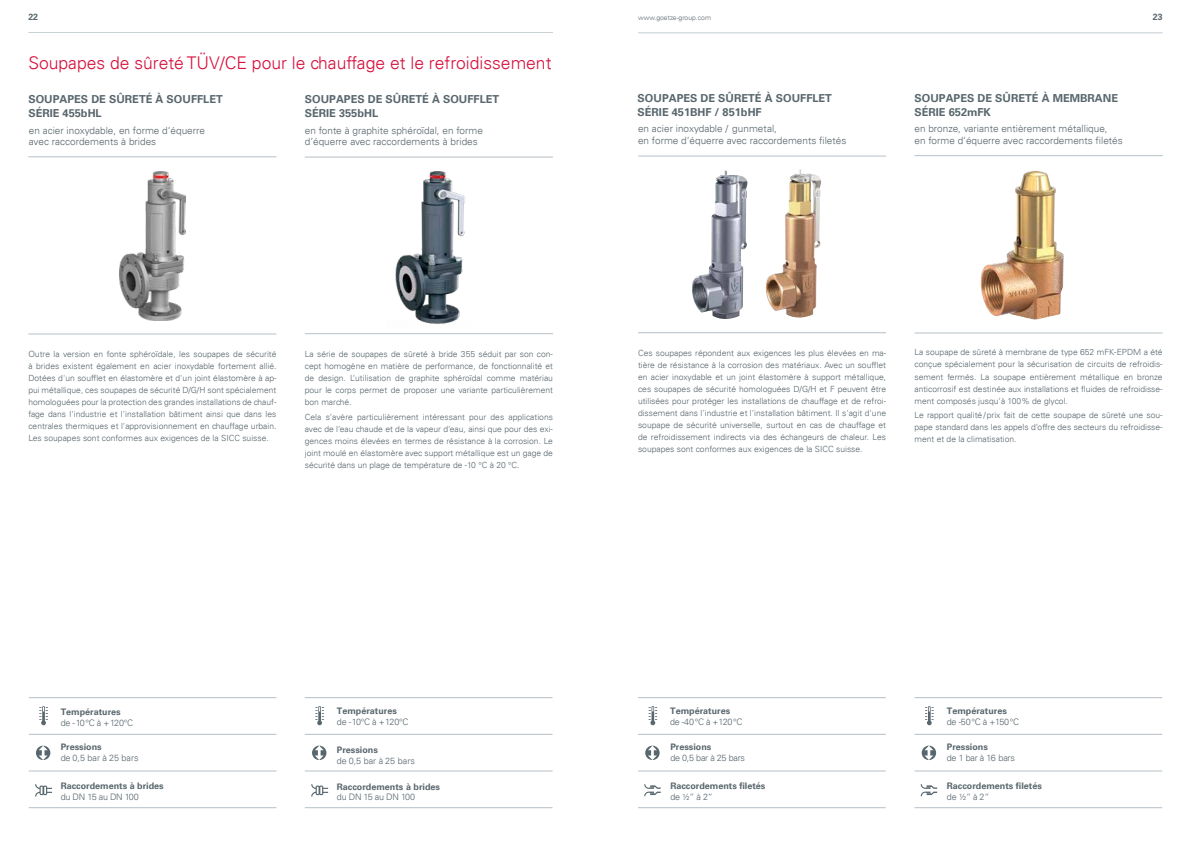
<style>
.page{position:relative;width:1191px;height:842px;background:#fff}
.page>*{position:absolute;margin:0;border:0;box-sizing:border-box;transform-origin:0 0}
.t1{font:300 17.5px "Univers";color:#d60f3c}
.t2{font:700 11px/14px "Univers";color:#58666d}
.t3{font:300 10px/11.5px "Univers";color:#58666d}
.t4{font:700 9px "Univers";color:#58666d}
.t5{font:300 9px "Univers";letter-spacing:-.025em;color:#58666d}
.t6{font:300 9px "Univers";color:#58666d}
.t7{font:700 8.8px "Univers";color:#58666d}
.t8{font:300 8.5px/12px "Univers";color:#58666d;text-align:justify}
.t9{font:300 6.8px "Univers";color:#58666d}
</style>
<div class="page">
<hr style="left:28px;top:32px;width:525px;height:1px;background:#b6c0c6">
<hr style="left:638px;top:33px;width:524px;height:1px;background:#b6c0c6">
<hr style="left:28px;top:157px;width:248px;height:1px;background:#b6c0c6">
<hr style="left:28px;top:334px;width:248px;height:1px;background:#b6c0c6">
<hr style="left:305px;top:157px;width:248px;height:1px;background:#b6c0c6">
<hr style="left:305px;top:333px;width:248px;height:1px;background:#b6c0c6">
<hr style="left:29px;top:734px;width:247px;height:1px;background:#b6c0c6">
<hr style="left:305px;top:734px;width:247px;height:1px;background:#b6c0c6">
<hr style="left:29px;top:807px;width:247px;height:1px;background:#b6c0c6">
<hr style="left:305px;top:807px;width:247px;height:1px;background:#b6c0c6">
<hr style="left:29px;top:771px;width:247px;height:1px;background:#b6c0c6">
<hr style="left:305px;top:771px;width:247px;height:1px;background:#b6c0c6">
<hr style="left:29px;top:697px;width:247px;height:1px;background:#b6c0c6">
<hr style="left:305px;top:697px;width:247px;height:1px;background:#b6c0c6">
<img style="left:119px;top:171px;width:67px;height:149px">
<img style="left:395px;top:171px;width:71px;height:153px">
<hr style="left:638px;top:156px;width:248px;height:1px;background:#b6c0c6">
<hr style="left:638px;top:332px;width:248px;height:1px;background:#b6c0c6">
<hr style="left:914px;top:155px;width:248px;height:1px;background:#b6c0c6">
<hr style="left:914px;top:333px;width:248px;height:1px;background:#b6c0c6">
<img style="left:980px;top:170px;width:83px;height:150px">
<img style="left:765px;top:169px;width:56px;height:149px">
<img style="left:692px;top:170px;width:55px;height:149px">
<svg style="left:36px;top:746px;width:14px;height:14px"></svg>
<svg style="left:312px;top:746px;width:14px;height:14px"></svg>
<svg style="left:39px;top:706px;width:9px;height:19px"></svg>
<svg style="left:315px;top:706px;width:9px;height:19px"></svg>
<svg style="left:35px;top:784px;width:17px;height:12px"></svg>
<svg style="left:311px;top:784px;width:17px;height:12px"></svg>
<hr style="left:638px;top:734px;width:247px;height:1px;background:#b6c0c6">
<hr style="left:914px;top:734px;width:248px;height:1px;background:#b6c0c6">
<hr style="left:638px;top:807px;width:247px;height:1px;background:#b6c0c6">
<hr style="left:914px;top:807px;width:248px;height:1px;background:#b6c0c6">
<hr style="left:638px;top:771px;width:247px;height:1px;background:#b6c0c6">
<hr style="left:914px;top:771px;width:248px;height:1px;background:#b6c0c6">
<hr style="left:638px;top:697px;width:247px;height:1px;background:#b6c0c6">
<hr style="left:914px;top:697px;width:248px;height:1px;background:#b6c0c6">
<svg style="left:645px;top:746px;width:14px;height:14px"></svg>
<svg style="left:921px;top:746px;width:15px;height:14px"></svg>
<svg style="left:648px;top:706px;width:9px;height:19px"></svg>
<svg style="left:925px;top:706px;width:8px;height:19px"></svg>
<svg style="left:644px;top:784px;width:16px;height:12px"></svg>
<svg style="left:920px;top:784px;width:17px;height:12px"></svg>
<p class="t7" style="left:28px;top:12px;width:11px">22</p>
<p class="t9" style="left:638px;top:13px;width:75px">www.goetze-group.com</p>
<p class="t7" style="left:1152px;top:12px;width:11px">23</p>
<h1 class="t1" style="left:28px;top:52px;width:525px">Soupapes de sûreté TÜV/CE pour le chauffage et le refroidissement</h1>
<p class="t2" style="left:28px;top:93px;width:196px">SOUPAPES DE SÛRETÉ À SOUFFLET<br>SÉRIE 455bHL</p>
<p class="t2" style="left:305px;top:93px;width:196px">SOUPAPES DE SÛRETÉ À SOUFFLET<br>SÉRIE 355bHL</p>
<p class="t2" style="left:637px;top:92px;width:196px">SOUPAPES DE SÛRETÉ À SOUFFLET<br>SÉRIE 451BHF / 851bHF</p>
<p class="t2" style="left:914px;top:92px;width:205px">SOUPAPES DE SÛRETÉ À MEMBRANE<br>SÉRIE 652mFK</p>
<p class="t3" style="left:29px;top:124px;width:178px">en acier inoxydable, en forme d‘équerre avec raccordements à brides</p>
<p class="t3" style="left:305px;top:124px;width:179px">en fonte à graphite sphéroïdal, en forme d‘équerre avec raccordements à brides</p>
<p class="t3" style="left:638px;top:123px;width:210px">en acier inoxydable / gunmetal,<br>en forme d‘équerre avec raccordements filetés</p>
<p class="t3" style="left:914px;top:123px;width:210px">en bronze, variante entièrement métallique,<br>en forme d‘équerre avec raccordements filetés</p>
<p class="t8" style="left:28px;top:348px;width:250px">Outre la version en fonte sphéroïdale, les soupapes de sécurité à brides existent également en acier inoxydable fortement allié.<br>Dotées d'un soufflet en élastomère et d'un joint élastomère à ap&shy;pui métallique, ces soupapes de sécurité D/G/H sont spécialement homologuées pour la protection des grandes installations de chauf&shy;fage dans l'industrie et l'installation bâtiment ainsi que dans les centrales thermiques et l'approvisionnement en chauffage urbain.<br>Les soupapes sont conformes aux exigences de la SICC suisse.</p>
<p class="t8" style="left:638px;top:347px;width:250px">Ces soupapes répondent aux exigences les plus élevées en ma&shy;tière de résistance à la corrosion des matériaux. Avec un soufflet en acier inoxydable et un joint élastomère à support métallique, ces soupapes de sécurité homologuées D/G/H et F peuvent être utilisées pour protéger les installations de chauffage et de refroi&shy;dissement dans l'industrie et l'installation bâtiment. Il s'agit d'une soupape de sécurité universelle, surtout en cas de chauffage et de refroidissement indirects via des échangeurs de chaleur. Les soupapes sont conformes aux exigences de la SICC suisse.</p>
<p class="t8" style="left:305px;top:348px;width:250px">La série de soupapes de sûreté à bride 355 séduit par son con&shy;cept homogène en matière de performance, de fonctionnalité et de design. L‘utilisation de graphite sphéroïdal comme matériau pour le corps permet de proposer une variante particulièrement bon marché.</p>
<p class="t8" style="left:305px;top:411px;width:250px">Cela s‘avère particulièrement intéressant pour des applications avec de l‘eau chaude et de la vapeur d‘eau, ainsi que pour des exi&shy;gences moins élevées en termes de résistance à la corrosion. Le joint moulé en élastomère avec support métallique est un gage de sécurité dans un plage de température de -10 °C à 20 °C.</p>
<p class="t8" style="left:914px;top:346px;width:250px">La soupape de sûreté à membrane de type 652 mFK-EPDM a été conçue spécialement pour la sécurisation de circuits de refroidis&shy;sement fermés. La soupape entièrement métallique en bronze anticorrosif est destinée aux installations et fluides de refroidisse&shy;ment composés jusqu‘à 100% de glycol.</p>
<p class="t8" style="left:914px;top:409px;width:250px">Le rapport qualité/prix fait de cette soupape de sûreté une sou&shy;pape standard dans les appels d‘offre des secteurs du refroidisse&shy;ment et de la climatisation.</p>
<p class="t4" style="left:61px;top:707px;width:62px">Températures</p>
<p class="t5" style="left:61px;top:718px;width:74px">de -10°C à +120°C</p>
<p class="t4" style="left:61px;top:741px;width:43px">Pressions</p>
<p class="t6" style="left:61px;top:752px;width:79px">de 0,5 bar à 25 bars</p>
<p class="t4" style="left:61px;top:781px;width:105px">Raccordements à brides</p>
<p class="t5" style="left:61px;top:792px;width:80px">du DN 15 au DN 100</p>
<p class="t4" style="left:337px;top:705px;width:62px">Températures</p>
<p class="t5" style="left:337px;top:716px;width:73px">de -10°C à +120°C</p>
<p class="t4" style="left:337px;top:744px;width:43px">Pressions</p>
<p class="t6" style="left:337px;top:755px;width:79px">de 0,5 bar à 25 bars</p>
<p class="t4" style="left:337px;top:781px;width:105px">Raccordements à brides</p>
<p class="t5" style="left:337px;top:792px;width:80px">du DN 15 au DN 100</p>
<p class="t4" style="left:670px;top:706px;width:62px">Températures</p>
<p class="t5" style="left:670px;top:717px;width:74px">de -40°C à +120°C</p>
<p class="t4" style="left:947px;top:706px;width:62px">Températures</p>
<p class="t5" style="left:947px;top:717px;width:74px">de -50°C à +150°C</p>
<p class="t4" style="left:670px;top:742px;width:43px">Pressions</p>
<p class="t5" style="left:670px;top:753px;width:76px">de 0,5 bar à 25 bars</p>
<p class="t4" style="left:947px;top:742px;width:43px">Pressions</p>
<p class="t5" style="left:947px;top:753px;width:69px">de 1 bar à 16 bars</p>
<p class="t4" style="left:670px;top:781px;width:97px">Raccordements filetés</p>
<p class="t5" style="left:670px;top:792px;width:44px">de ½“ à 2“</p>
<p class="t4" style="left:947px;top:781px;width:97px">Raccordements filetés</p>
<p class="t5" style="left:947px;top:792px;width:44px">de ½“ à 2“</p>
</div>
